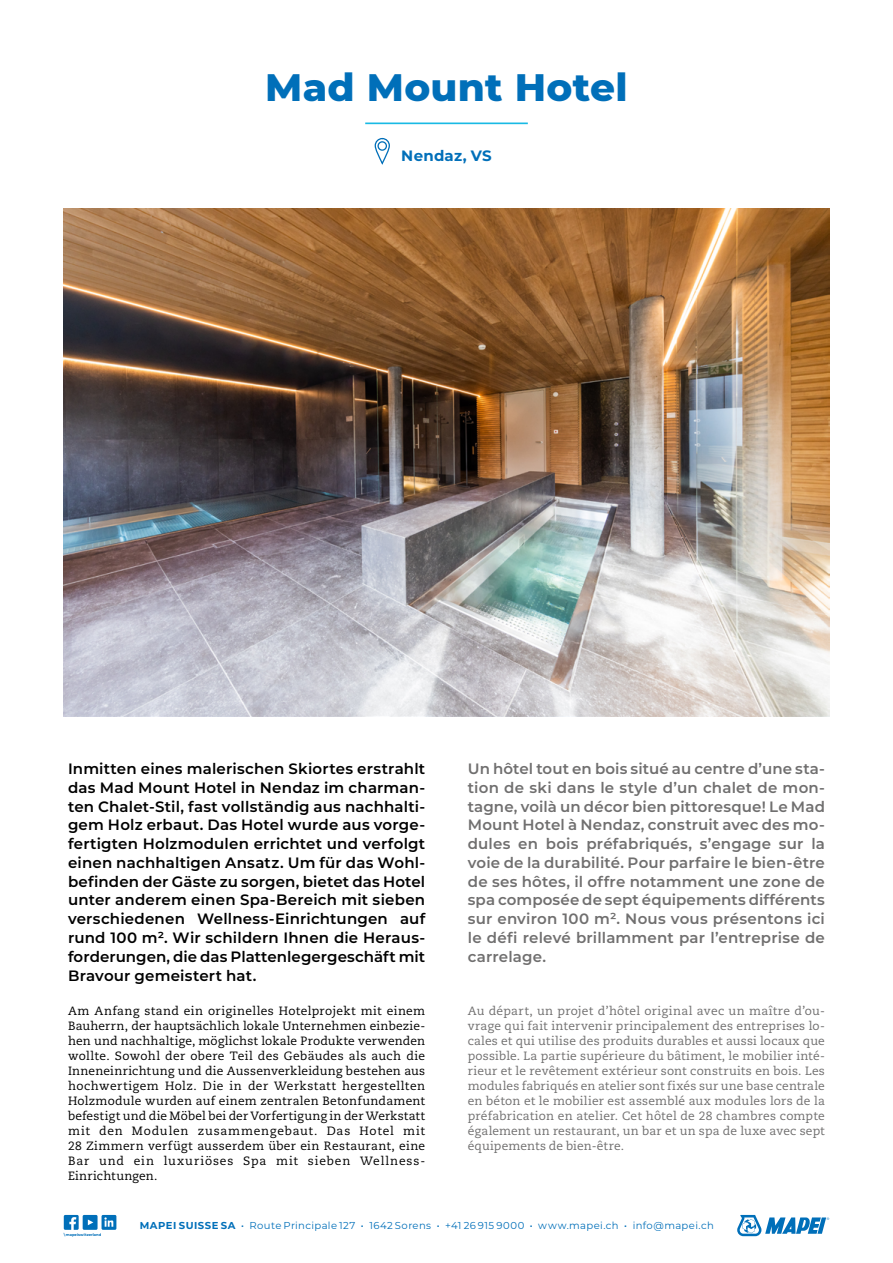
<style>
.page{position:relative;width:893px;height:1263px;background:#fff}
.page>*{position:absolute;margin:0;border:0;box-sizing:border-box;transform-origin:0 0}
.t1{font:800 39px "Montserrat";letter-spacing:.005em;color:#006fb9}
.t2{font:600 15px/18.8px "Montserrat";letter-spacing:.005em;color:#000;text-align:justify}
.t3{font:600 15px/18.8px "Montserrat";letter-spacing:.015em;color:#706f6f;text-align:justify}
.t4{font:700 15px "Montserrat";letter-spacing:.015em;color:#006fb9}
.t5{font:12px/15px "Caecilia LT Std";letter-spacing:.065em;color:#000;text-align:justify}
.t6{font:12px/15px "Caecilia LT Std";letter-spacing:.01em;color:#706f6f;text-align:justify}
.t7{font:10.05px "Montserrat";letter-spacing:.035em;color:#006fb9}
.t8{font:700 3.75px "Montserrat";letter-spacing:.01em;color:#006fb9}
.s1{font-weight:700}
.s2{font-weight:600}
</style>
<div class="page">
<svg style="left:737px;top:1215px;width:92px;height:21px"></svg>
<svg style="left:64px;top:1215px;width:52px;height:15px"></svg>
<img style="left:64px;top:208px;width:765px;height:509px">
<hr style="left:365px;top:123px;width:163px;height:1px;background:#19bae4">
<div style="left:375px;top:138px;width:15px;height:26px;border:1px solid #006fb9;border-radius:7px"></div>
<div style="left:377px;top:141px;width:10px;height:10px;border:1px solid #006fb9;border-radius:50%"></div>
<h1 class="t1" style="left:265px;top:59px;width:364px">Mad Mount Hotel</h1>
<p class="t4" style="left:401px;top:145px;width:92px">Nendaz, VS</p>
<p class="t2" style="left:68px;top:759px;width:359px">Inmitten eines malerischen Skiortes erstrahlt das Mad Mount Hotel in Nendaz im charman&shy;ten Chalet-Stil, fast vollständig aus nachhalti&shy;gem Holz erbaut. Das Hotel wurde aus vorge&shy;fertigten Holzmodulen errichtet und verfolgt einen nachhaltigen Ansatz. Um für das Wohl&shy;befinden der Gäste zu sorgen, bietet das Hotel unter anderem einen Spa-Bereich mit sieben verschiedenen Wellness-Einrichtungen auf rund 100 m². Wir schildern Ihnen die Heraus&shy;forderungen, die das Plattenlegergeschäft mit Bravour gemeistert hat.</p>
<p class="t3" style="left:468px;top:759px;width:359px">Un hôtel tout en bois situé au centre d’une sta&shy;tion de ski dans le style d’un chalet de mon&shy;tagne, voilà un décor bien pittoresque! Le Mad Mount Hotel à Nendaz, construit avec des mo&shy;dules en bois préfabriqués, s’engage sur la voie de la durabilité. Pour parfaire le bien-être de ses hôtes, il offre notamment une zone de spa composée de sept équipements différents sur environ 100 m². Nous vous présentons ici le défi relevé brillamment par l’entreprise de carrelage.</p>
<p class="t5" style="left:68px;top:1004px;width:359px">Am Anfang stand ein originelles Hotelprojekt mit einem Bauherrn, der hauptsächlich lokale Unternehmen einbezie&shy;hen und nachhaltige, möglichst lokale Produkte verwenden wollte. Sowohl der obere Teil des Gebäudes als auch die Inneneinrichtung und die Aussenverkleidung bestehen aus hochwertigem Holz. Die in der Werkstatt hergestellten Holzmodule wurden auf einem zentralen Betonfundament befestigt und die Möbel bei der Vorfertigung in der Werkstatt mit den Modulen zusammengebaut. Das Hotel mit 28 Zimmern verfügt ausserdem über ein Restaurant, eine Bar und ein luxuriöses Spa mit sieben Wellness-Einrichtungen.</p>
<p class="t6" style="left:468px;top:1004px;width:359px">Au départ, un projet d’hôtel original avec un maître d’ou&shy;vrage qui fait intervenir principalement des entreprises lo&shy;cales et qui utilise des produits durables et aussi locaux que possible. La partie supérieure du bâtiment, le mobilier inté&shy;rieur et le revêtement extérieur sont construits en bois. Les modules fabriqués en atelier sont fixés sur une base centrale en béton et le mobilier est assemblé aux modules lors de la préfabrication en atelier. Cet hôtel de 28 chambres compte également un restaurant, un bar et un spa de luxe avec sept équipements de bien-être.</p>
<p class="t8" style="left:64px;top:1232px;width:39px">\ mapeiswitzerland</p>
<p class="t7" style="left:140px;top:1218px;width:576px"><span class="s1">MAPEI SUISSE SA</span> <span class="s2">·</span> Route Principale 127 <span class="s2">·</span> 1642 Sorens <span class="s2">·</span> +41 26 915 9000 <span class="s2">·</span> www.mapei.ch <span class="s2">·</span> info@mapei.ch</p>
</div>
